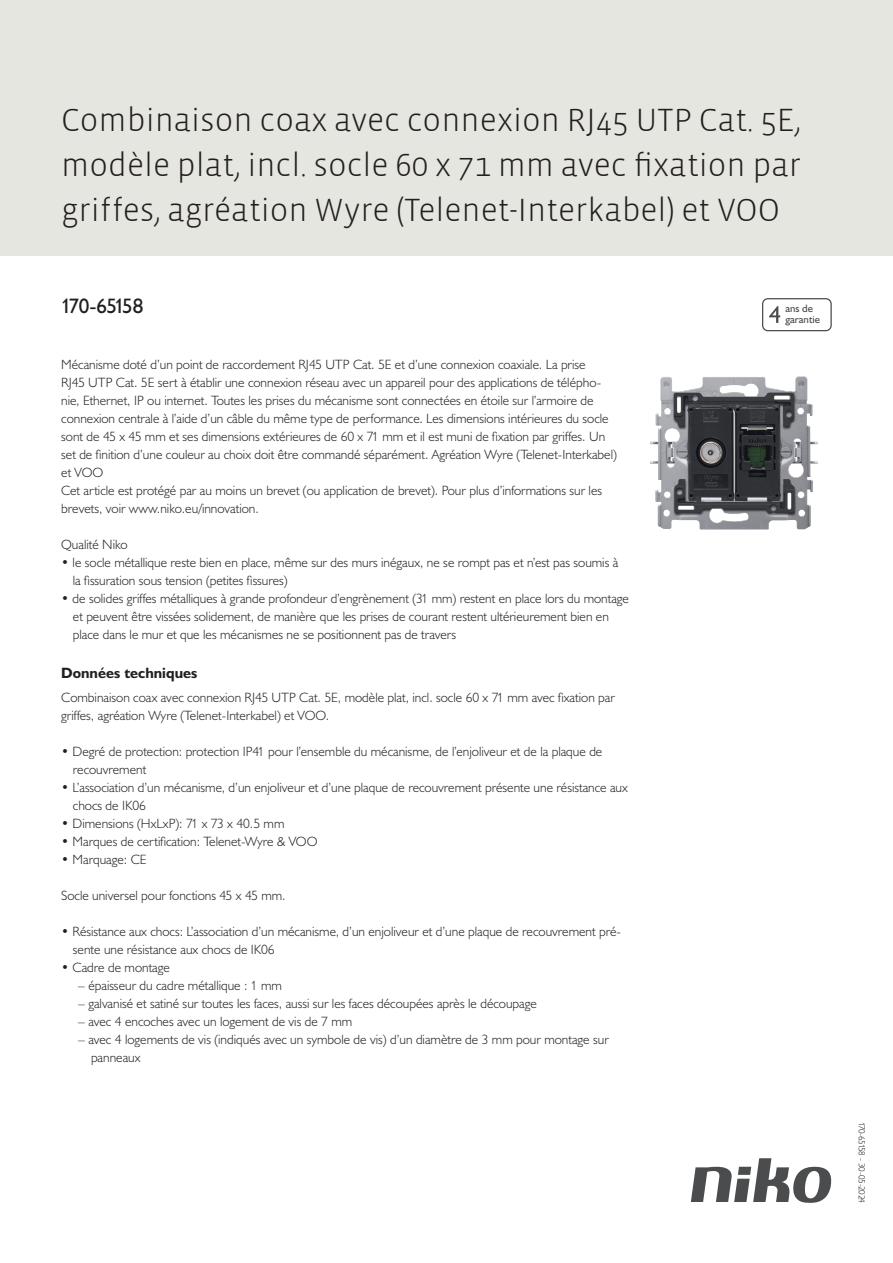
<style>
.page{position:relative;width:893px;height:1263px;background:#fff}
.page>*{position:absolute;margin:0;border:0;box-sizing:border-box;transform-origin:0 0}
.Title_datasheets{font:300 33px/45px "Vista Sans";color:#231f20;text-align:justify}
.Article_number{font:21px "Humanist 521 BT";letter-spacing:-.075em;color:#231f20}
.Titles_parts{font:700 15px "Humanist 521 BT";color:#231f20}
.USP_Bullets{font:300 13.5px/18px "Humanist 521 BT";color:#231f20}
.Platte_tekst_CAB{font:300 13.5px/18px "Humanist 521 BT";color:#231f20}
.USP_Bullets_level_2{font:300 13.5px/18px "Humanist 521 BT";color:#231f20}
.t1{font:10.8px/10.8px "Humanist 521 BT";color:#4b4c4d}
.Revision{font:300 9px "Humanist 521 BT";letter-spacing:-.05em;color:#231f20}
</style>
<div class="page">
<svg style="left:691px;top:1158px;width:141px;height:45px"></svg>
<div style="left:0;top:0;width:893px;height:255px;background:#e6e6e0"></div>
<svg style="left:762px;top:298px;width:70px;height:33px"></svg>
<img style="left:650px;top:376px;width:168px;height:154px">
<p class="Title_datasheets" style="left:61px;top:98px;width:741px">Combinaison coax avec connexion RJ45 UTP Cat. 5E, modèle plat, incl. socle 60 x 71 mm avec fixation par griffes, agréation Wyre (Telenet-Interkabel) et VOO</p>
<p class="Article_number" style="left:61px;top:293px;width:84px">170-65158</p>
<p class="t1" style="left:785px;top:303px;width:36px">ans de garantie</p>
<p class="Platte_tekst_CAB" style="left:61px;top:355px;width:557px">Mécanisme doté d’un point de raccordement RJ45 UTP Cat. 5E et d’une connexion coaxiale. La prise<br>RJ45 UTP Cat. 5E sert à établir une connexion réseau avec un appareil pour des applications de télépho&shy;nie, Ethernet, IP ou internet. Toutes les prises du mécanisme sont connectées en étoile sur l’armoire de connexion centrale à l’aide d’un câble du même type de performance. Les dimensions intérieures du socle sont de 45 x 45 mm et ses dimensions extérieures de 60 x 71 mm et il est muni de fixation par griffes. Un set de finition d’une couleur au choix doit être commandé séparément. Agréation Wyre (Telenet-Interkabel) et VOO<br>Cet article est protégé par au moins un brevet (ou application de brevet). Pour plus d’informations sur les brevets, voir www.niko.eu/innovation.</p>
<p class="USP_Bullets" style="left:61px;top:535px;width:68px">Qualité Niko</p>
<p class="USP_Bullets" style="left:73px;top:553px;width:547px;text-indent:-12px">• le socle métallique reste bien en place, même sur des murs inégaux, ne se rompt pas et n’est pas soumis à la fissuration sous tension (petites fissures)</p>
<p class="USP_Bullets" style="left:73px;top:589px;width:558px;text-indent:-12px">• de solides griffes métalliques à grande profondeur d’engrènement (31 mm) restent en place lors du montage et peuvent être vissées solidement, de manière que les prises de courant restent ultérieurement bien en place dans le mur et que les mécanismes ne se positionnent pas de travers</p>
<p class="Titles_parts" style="left:61px;top:663px;width:138px">Données techniques</p>
<p class="Platte_tekst_CAB" style="left:61px;top:688px;width:555px">Combinaison coax avec connexion RJ45 UTP Cat. 5E, modèle plat, incl. socle 60 x 71 mm avec fixation par griffes, agréation Wyre (Telenet-Interkabel) et VOO.</p>
<p class="USP_Bullets" style="left:73px;top:742px;width:531px;text-indent:-12px">• Degré de protection: protection IP41 pour l’ensemble du mécanisme, de l’enjoliveur et de la plaque de recouvrement</p>
<p class="USP_Bullets" style="left:73px;top:778px;width:556px;text-indent:-12px">• L’association d’un mécanisme, d’un enjoliveur et d’une plaque de recouvrement présente une résistance aux chocs de IK06</p>
<p class="USP_Bullets" style="left:61px;top:814px;width:225px">• Dimensions (HxLxP): 71 x 73 x 40.5 mm</p>
<p class="USP_Bullets" style="left:61px;top:832px;width:258px">• Marques de certification: Telenet-Wyre &amp; VOO</p>
<p class="USP_Bullets" style="left:61px;top:850px;width:87px">• Marquage: CE</p>
<p class="USP_Bullets" style="left:61px;top:886px;width:226px">Socle universel pour fonctions 45 x 45 mm.</p>
<p class="USP_Bullets" style="left:73px;top:922px;width:550px;text-indent:-12px">• Résistance aux chocs: L’association d’un mécanisme, d’un enjoliveur et d’une plaque de recouvrement pré&shy;sente une résistance aux chocs de IK06</p>
<p class="USP_Bullets" style="left:61px;top:958px;width:110px">• Cadre de montage</p>
<p class="USP_Bullets_level_2" style="left:78px;top:976px;width:205px">– épaisseur du cadre métallique : 1 mm</p>
<p class="USP_Bullets_level_2" style="left:78px;top:994px;width:460px">– galvanisé et satiné sur toutes les faces, aussi sur les faces découpées après le découpage</p>
<p class="USP_Bullets_level_2" style="left:78px;top:1012px;width:276px">– avec 4 encoches avec un logement de vis de 7 mm</p>
<p class="USP_Bullets_level_2" style="left:91px;top:1030px;width:519px;text-indent:-13px">– avec 4 logements de vis (indiqués avec un symbole de vis) d’un diamètre de 3 mm pour montage sur panneaux</p>
<p class="Revision" style="left:868px;top:1121px;width:83px;rotate:90deg">170-65158 - 30-05-2024</p>
</div>
